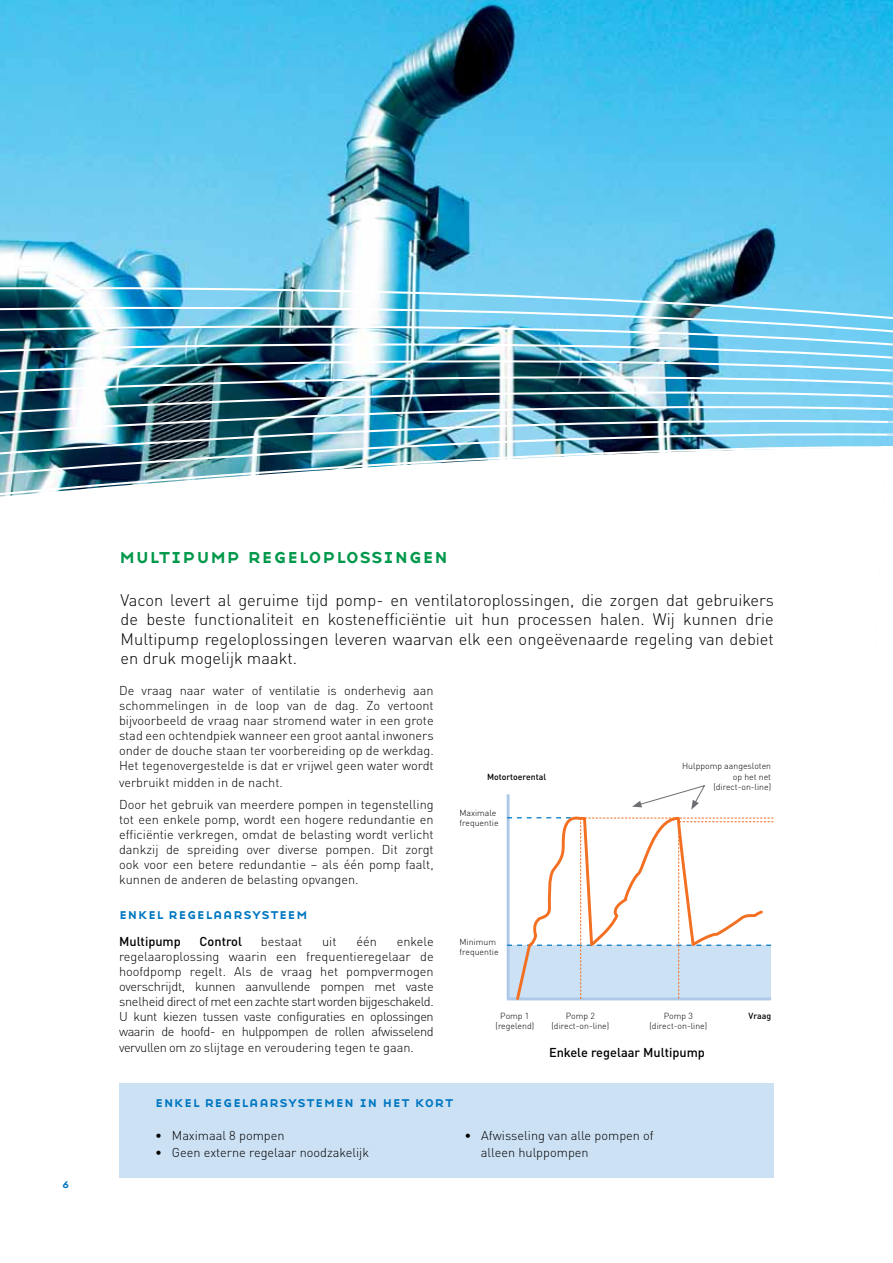
<style>
.page{position:relative;width:893px;height:1263px;background:#fff}
.page>*{position:absolute;margin:0;border:0;box-sizing:border-box;transform-origin:0 0}
.t1{font:21px "Base Nine SC";color:#00984a}
.t2{font:300 16.5px/19.5px "DIN Pro";color:#000;text-align:justify}
.t3{font:15px "Base Nine SC";letter-spacing:.015em;color:#0077c1}
.t4{font:300 12.75px/15px "DIN Pro";color:#000;text-align:justify}
.t5{font:500 12.75px "DIN Pro";color:#000}
.t6{font:12.75px "Base Nine SC";color:#0077c1}
.t7{font:300 8.7px/10.5px "DIN Pro";color:#000;text-align:center}
.t8{font:500 8.7px "DIN Pro";color:#000}
</style>
<div class="page">
<img style="left:0;top:1px;width:893px;height:496px">
<svg style="left:873px;top:331px;width:20px;height:345px"></svg>
<hr style="left:507px;top:997px;width:264px;height:3px;background:#aec8e8">
<hr style="left:507px;top:794px;width:3px;height:205px;background:#aec8e8">
<svg style="left:507px;top:817px;width:266px;height:182px"></svg>
<svg style="left:514px;top:816px;width:251px;height:185px"></svg>
<svg style="left:632px;top:785px;width:74px;height:25px"></svg>
<div style="left:119px;top:1083px;width:654px;height:94px;background:#cce1f4"></div>
<div style="left:881px;top:446px;width:12px;height:17px;background:#fff"></div>
<p class="t6" style="left:62px;top:1174px;width:10px">6</p>
<h1 class="t1" style="left:119px;top:541px;width:331px">multipump regeloplossingen</h1>
<p class="t2" style="left:121px;top:589px;width:655px">Vacon levert al geruime tijd pomp- en ventilatoroplossingen, die zorgen dat gebruikers de beste functionaliteit en kostenefficiëntie uit hun processen halen. Wij kunnen drie Multipump regeloplossingen leveren waarvan elk een ongeëvenaarde regeling van debiet en druk mogelijk maakt.</p>
<p class="t4" style="left:119px;top:682px;width:316px">De vraag naar water of ventilatie is onderhevig aan schommelingen in de loop van de dag. Zo vertoont bijvoorbeeld de vraag naar stromend water in een grote stad een ochtendpiek wanneer een groot aantal inwoners onder de douche staan ter voorbereiding op de werkdag.<br>Het tegenovergestelde is dat er vrijwel geen water wordt</p>
<p class="t4" style="left:119px;top:770px;width:316px;line-height:22.5px">verbruikt midden in de nacht.<br>Door het gebruik van meerdere pompen in tegenstelling</p>
<p class="t4" style="left:119px;top:811px;width:316px">tot een enkele pomp, wordt een hogere redundantie en efficiëntie verkregen, omdat de belasting wordt verlicht dankzij de spreiding over diverse pompen. Dit zorgt ook voor een betere redundantie – als één pomp faalt, kunnen de anderen de belasting opvangen.</p>
<p class="t3" style="left:119px;top:903px;width:190px">enkel regelaarsysteem</p>
<p class="t5" style="left:119px;top:931px;width:63px">Multipump</p>
<p class="t5" style="left:200px;top:931px;width:44px">Control</p>
<p class="t4" style="left:261px;top:933px;width:43px">bestaat</p>
<p class="t4" style="left:322px;top:933px;width:16px">uit</p>
<p class="t4" style="left:356px;top:933px;width:22px">één</p>
<p class="t4" style="left:119px;top:933px;width:316px;text-indent:278px">enkele regelaaroplossing waarin een frequentieregelaar de hoofdpomp regelt. Als de vraag het pompvermogen overschrijdt, kunnen aanvullende pompen met vaste snelheid direct of met een zachte start worden bijgeschakeld.<br>U kunt kiezen tussen vaste configuraties en oplossingen waarin de hoofd- en hulppompen de rollen afwisselend</p>
<p class="t4" style="left:119px;top:1039px;width:296px">vervullen om zo slijtage en veroudering tegen te gaan.</p>
<p class="t8" style="left:487px;top:770px;width:61px">Motortoerental</p>
<p class="t7" style="left:682px;top:760px;width:90px;text-align:right">Hulppomp aangesloten op het net (direct-on-line)</p>
<p class="t7" style="left:459px;top:807px;width:41px;text-align:left">Maximale frequentie</p>
<p class="t7" style="left:459px;top:935px;width:41px;text-align:left">Minimum frequentie</p>
<p class="t7" style="left:664px;top:1009px;width:31px">Pomp 3</p>
<p class="t8" style="left:749px;top:1008px;width:24px">Vraag</p>
<p class="t7" style="left:649px;top:1020px;width:59px">(direct-on-line)</p>
<p class="t5" style="left:549px;top:1042px;width:157px">Enkele regelaar Multipump</p>
<p class="t7" style="left:495px;top:1009px;width:40px">Pomp 1 (regelend)</p>
<p class="t7" style="left:551px;top:1009px;width:59px">Pomp 2 (direct-on-line)</p>
<p class="t3" style="left:155px;top:1091px;width:300px">enkel regelaarsystemen in het kort</p>
<p class="t4" style="left:155px;top:1127px;width:131px">• Maximaal 8 pompen</p>
<p class="t4" style="left:155px;top:1143px;width:215px">• Geen externe regelaar noodzakelijk</p>
<p class="t4" style="left:481px;top:1126px;width:175px;line-height:16.5px;text-indent:-16px">• Afwisseling van alle pompen of alleen hulppompen</p>
</div>
